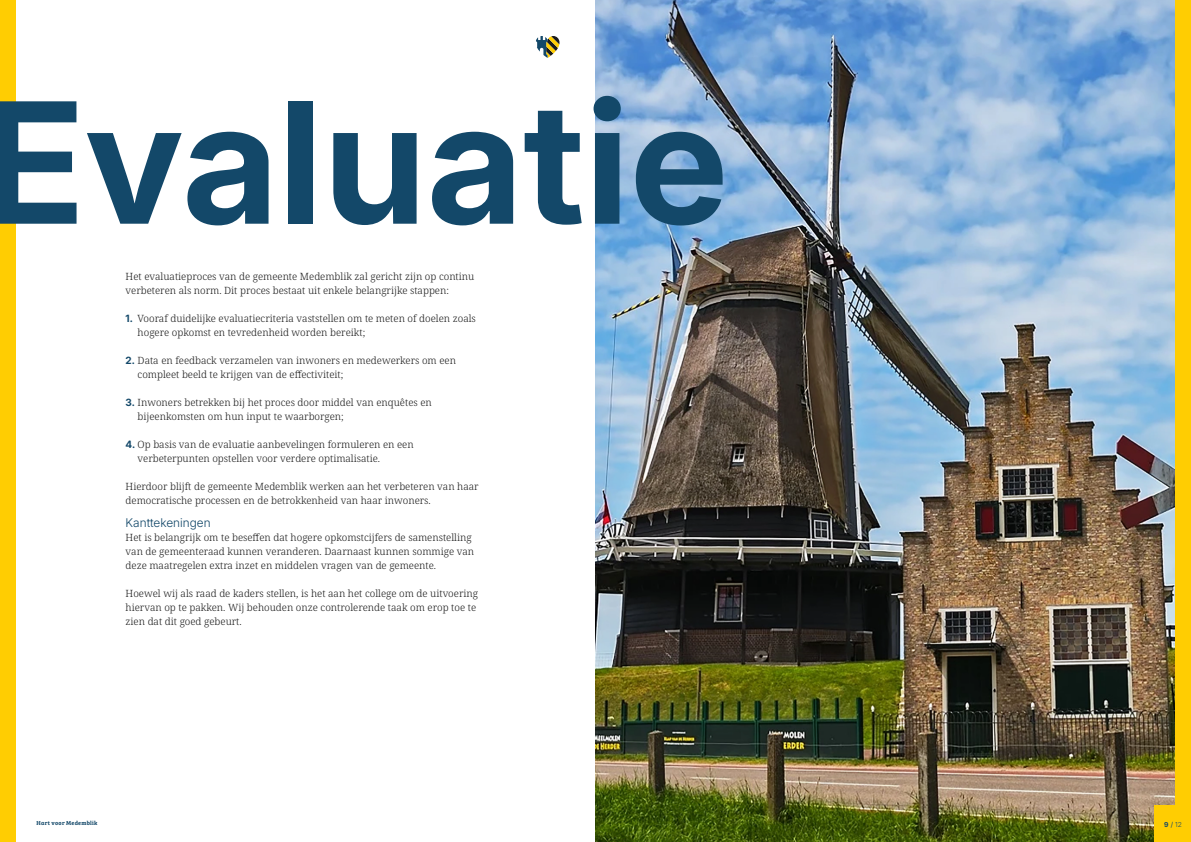
<style>
.page{position:relative;width:1191px;height:842px;background:#fff}
.page>*{position:absolute;margin:0;border:0;box-sizing:border-box;transform-origin:0 0}
.t1{font:700 168.2px "Inter 18 pt";color:#134869}
.t2{font:300 12px "Inter 18 pt";color:#134869}
.t3{font:300 10px/14px "Noto Serif";color:#1a1a1a}
.t4{font:300 6.8px "Inter 18 pt";color:#134869}
.t5{font:5.9px "Bree Serif Sb";letter-spacing:.04em;color:#134869}
.s1{font-family:"Inter 18 pt";font-weight:700;color:#134869}
.s2{font-weight:700}
.s3{font-weight:400}
</style>
<div class="page">
<div style="left:0;top:0;width:16px;height:842px;background:#ffcd02"></div>
<img style="left:595px;top:0;width:580px;height:842px">
<div style="left:1175px;top:0;width:16px;height:842px;background:#ffcd02"></div>
<div style="left:1155px;top:806px;width:36px;height:36px;background:#ffcd02"></div>
<svg style="left:536px;top:36px;width:23px;height:22px"></svg>
<h1 class="t1" style="left:-17px;top:36px;width:747px">Evaluatie</h1>
<p class="t3" style="left:126px;top:270px;width:350px">Het evaluatieproces van de gemeente Medemblik zal gericht zijn op continu verbeteren als norm. Dit proces bestaat uit enkele belangrijke stappen:</p>
<p class="t3" style="left:138px;top:312px;width:340px;text-indent:-12px"><span class="s1">1.</span> Vooraf duidelijke evaluatiecriteria vaststellen om te meten of doelen zoals hogere opkomst en tevredenheid worden bereikt;</p>
<p class="t3" style="left:138px;top:354px;width:320px;text-indent:-12px"><span class="s1">2.</span> Data en feedback verzamelen van inwoners en medewerkers om een compleet beeld te krijgen van de effectiviteit;</p>
<p class="t3" style="left:138px;top:396px;width:296px;text-indent:-12px"><span class="s1">3.</span> Inwoners betrekken bij het proces door middel van enquêtes en bijeenkomsten om hun input te waarborgen;</p>
<p class="t3" style="left:138px;top:438px;width:278px;text-indent:-12px"><span class="s1">4.</span> Op basis van de evaluatie aanbevelingen formuleren en een verbeterpunten opstellen voor verdere optimalisatie.</p>
<p class="t3" style="left:126px;top:480px;width:354px">Hierdoor blijft de gemeente Medemblik werken aan het verbeteren van haar democratische processen en de betrokkenheid van haar inwoners.</p>
<p class="t2" style="left:126px;top:514px;width:86px">Kanttekeningen</p>
<p class="t3" style="left:126px;top:531px;width:350px">Het is belangrijk om te beseffen dat hogere opkomstcijfers de samenstelling van de gemeenteraad kunnen veranderen. Daarnaast kunnen sommige van deze maatregelen extra inzet en middelen vragen van de gemeente.</p>
<p class="t3" style="left:126px;top:587px;width:354px">Hoewel wij als raad de kaders stellen, is het aan het college om de uitvoering hiervan op te pakken. Wij behouden onze controlerende taak om erop toe te zien dat dit goed gebeurt.</p>
<p class="t5" style="left:37px;top:819px;width:62px">Hart voor Medemblik</p>
<p class="t4" style="left:1164px;top:820px;width:19px"><span class="s2">9</span> <span class="s3">/</span> 12</p>
</div>
